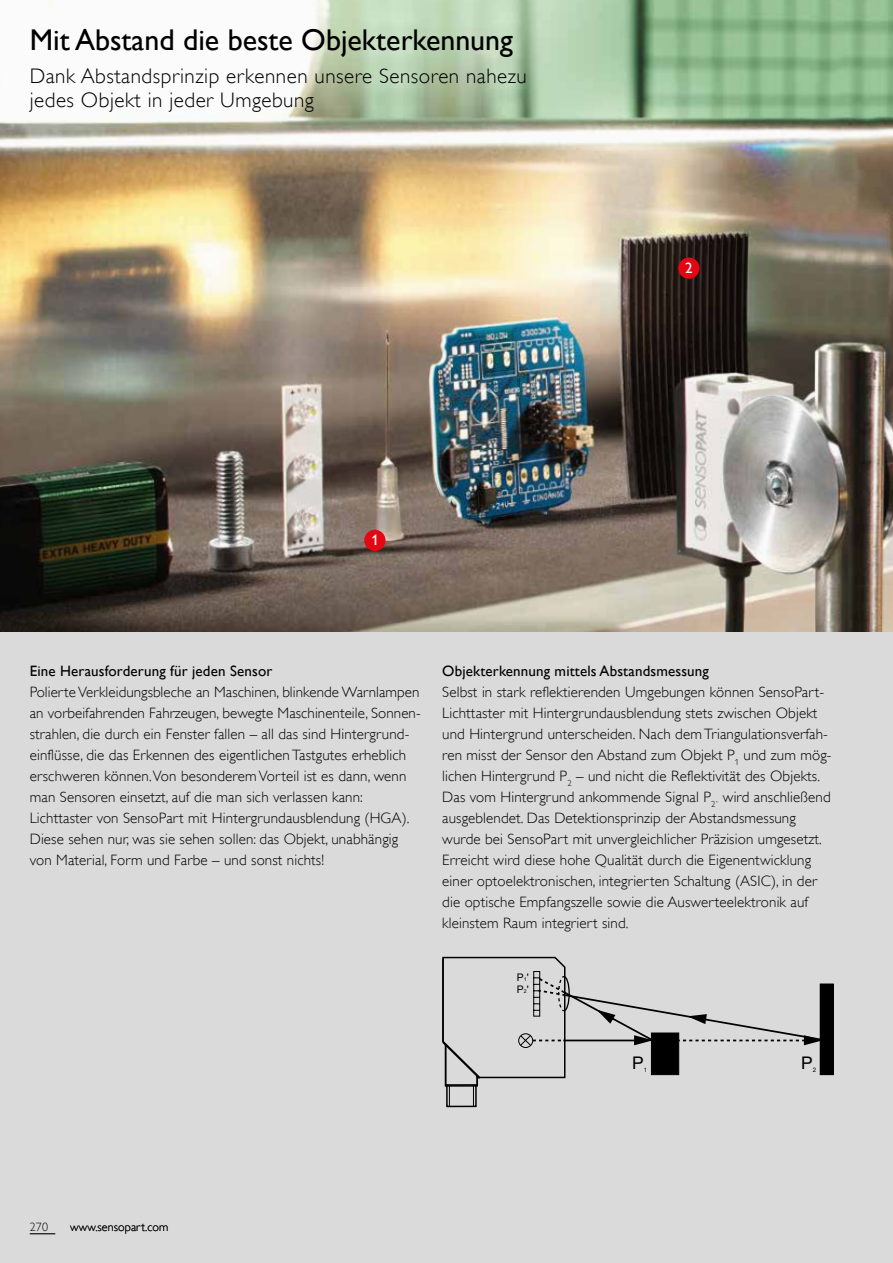
<style>
.page{position:relative;width:893px;height:1263px;background:#dadada}
.page>*{position:absolute;margin:0;border:0;box-sizing:border-box;transform-origin:0 0}
.t1{font:30px "Gill Alt One";color:#000}
.t2{font:300 21px/24px "Gill Alt One";letter-spacing:.025em;color:#000}
.t3{font:17.4px "Arial";color:#000}
.t4{font:300 15px/21px "Gill Alt One";letter-spacing:.01em;color:#000}
.t5{font:15px "Gill Alt One";letter-spacing:.01em;color:#000}
.t6{font:15px "Gill Alt One";color:#fff}
.t7{font:300 12px "Gill Alt One";letter-spacing:.01em;color:#000}
.t8{font:10.5px "Arial";color:#000}
.t9{font:6.15px "Arial";color:#000}
.s1{font-size:5.25px}
</style>
<div class="page">
<svg style="left:30px;top:1233px;width:25px;height:1px"></svg>
<img style="left:0;top:0;width:893px;height:631px">
<div style="left:820px;top:984px;width:13px;height:90px;background:#000"></div>
<svg style="left:442px;top:957px;width:385px;height:150px"></svg>
<div style="left:364px;top:530px;width:22px;height:21px;background:#e30613;border-radius:50%"></div>
<div style="left:678px;top:258px;width:21px;height:21px;background:#e30613;border-radius:50%"></div>
<h1 class="t1" style="left:30px;top:23px;width:485px">Mit Abstand die beste Objekterkennung</h1>
<h2 class="t2" style="left:30px;top:64px;width:499px">Dank Abstandsprinzip erkennen unsere Sensoren nahezu jedes Objekt in jeder Umgebung</h2>
<p class="t6" style="left:371px;top:532px;width:9px">1</p>
<p class="t6" style="left:685px;top:259px;width:9px">2</p>
<p class="t5" style="left:30px;top:662px;width:244px">Eine Herausforderung für jeden Sensor</p>
<p class="t4" style="left:30px;top:681px;width:391px">Polierte Verkleidungsbleche an Maschinen, blinkende Warnlampen an vorbeifahrenden Fahrzeugen, bewegte Maschinenteile, Sonnen&shy;strahlen, die durch ein Fenster fallen – all das sind Hintergrund&shy;einflüsse, die das Erkennen des eigentlichen Tastgutes erheblich erschweren können. Von besonderem Vorteil ist es dann, wenn man Sensoren einsetzt, auf die man sich verlassen kann:<br>Lichttaster von SensoPart mit Hintergrundausblendung (HGA).<br>Diese sehen nur, was sie sehen sollen: das Objekt, unabhängig von Material, Form und Farbe – und sonst nichts!</p>
<p class="t5" style="left:442px;top:662px;width:268px">Objekterkennung mittels Abstandsmessung</p>
<p class="t4" style="left:442px;top:681px;width:391px">Selbst in stark reflektierenden Umgebungen können SensoPart-Lichttaster mit Hintergrundausblendung stets zwischen Objekt und Hintergrund unterscheiden. Nach dem Triangulationsverfah&shy;ren misst der Sensor den Abstand zum Objekt P<sub>1</sub> und zum mög&shy;lichen Hintergrund P<sub>2</sub> – und nicht die Reflektivität des Objekts.<br>Das vom Hintergrund ankommende Signal P<sub>2`</sub> wird anschließend ausgeblendet. Das Detektionsprinzip der Abstandsmessung wurde bei SensoPart mit unvergleichlicher Präzision umgesetzt.<br>Erreicht wird diese hohe Qualität durch die Eigenentwicklung einer optoelektronischen, integrierten Schaltung (ASIC), in der die optische Empfangszelle sowie die Auswerteelektronik auf kleinstem Raum integriert sind.</p>
<p class="t8" style="left:517px;top:970px;width:13px">P<span class="s1">1</span>'</p>
<p class="t8" style="left:517px;top:982px;width:13px">P<span class="s1">2</span>'</p>
<p class="t3" style="left:632px;top:1051px;width:13px">P</p>
<p class="t9" style="left:644px;top:1066px;width:5px">1</p>
<p class="t3" style="left:801px;top:1051px;width:13px">P</p>
<p class="t9" style="left:813px;top:1066px;width:5px">2</p>
<p class="t7" style="left:30px;top:1220px;width:20px">270</p>
<p class="t7" style="left:70px;top:1220px;width:100px">www.sensopart.com</p>
</div>
